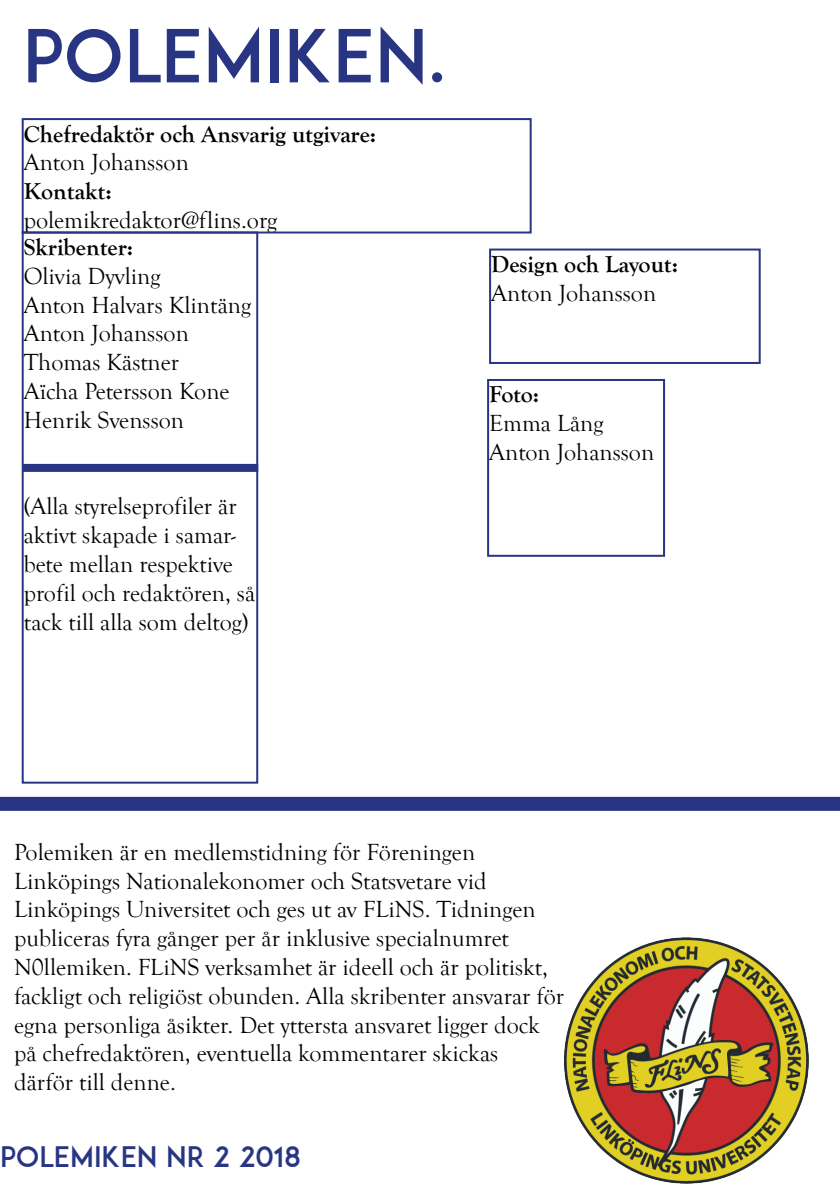
<style>
.page{position:relative;width:840px;height:1191px;background:#fff}
.page>*{position:absolute;margin:0;border:0;box-sizing:border-box;transform-origin:0 0}
.t1{font:72px "ADAM.CGPRO";color:#283583}
.t2{font:28px "ADAM.CGPRO";color:#283583}
.t3{font:24px/28.8px "Goudy Old Style T";color:#000}
.t4{font:700 24px "Goudy Old Style T";color:#000}
</style>
<div class="page">
<div style="left:22px;top:118px;width:509px;height:115px;border:2px solid #283583"></div>
<div style="left:22px;top:231px;width:236px;height:552px;border:2px solid #283583"></div>
<div style="left:489px;top:248px;width:271px;height:116px;border:2px solid #283583"></div>
<div style="left:487px;top:379px;width:177px;height:178px;border:2px solid #283583"></div>
<div style="left:0;top:797px;width:839px;height:14px;background:#283583"></div>
<img style="left:564px;top:937px;width:244px;height:247px">
<div style="left:23px;top:464px;width:235px;height:8px;background:#283583"></div>
<h1 class="t1" style="left:23px;top:12px;width:425px">POLEMIKEN.</h1>
<p class="t4" style="left:24px;top:120px;width:354px">Chefredaktör och Ansvarig utgivare:</p>
<p class="t3" style="left:24px;top:149px;width:166px">Anton Johansson</p>
<p class="t4" style="left:24px;top:178px;width:90px">Kontakt:</p>
<p class="t3" style="left:24px;top:206px;width:255px">polemikredaktor@flins.org</p>
<p class="t4" style="left:24px;top:234px;width:111px">Skribenter:</p>
<p class="t3" style="left:24px;top:262px;width:229px">Olivia Dyvling<br>Anton Halvars Klintäng<br>Anton Johansson<br>Thomas Kästner<br>Aïcha Petersson Kone<br>Henrik Svensson</p>
<p class="t3" style="left:24px;top:492px;width:233px">(Alla styrelseprofiler är aktivt skapade i samar&shy;bete mellan respektive profil och redaktören, så tack till alla som deltog)</p>
<p class="t4" style="left:491px;top:251px;width:188px">Design och Layout:</p>
<p class="t3" style="left:491px;top:279px;width:166px">Anton Johansson</p>
<p class="t4" style="left:489px;top:381px;width:52px">Foto:</p>
<p class="t3" style="left:489px;top:409px;width:166px">Emma Lång<br>Anton Johansson</p>
<p class="t3" style="left:14px;top:838px;width:551px">Polemiken är en medlemstidning för Föreningen Linköpings Nationalekonomer och Statsvetare vid Linköpings Universitet och ges ut av FLiNS. Tidningen publiceras fyra gånger per år inklusive specialnumret N0llemiken. FLiNS verksamhet är ideell och är politiskt, fackligt och religiöst obunden. Alla skribenter ansvarar för egna personliga åsikter. Det yttersta ansvaret ligger dock på chefredaktören, eventuella kommentarer skickas<br>därför till denne.</p>
<p class="t2" style="left:0;top:1140px;width:302px">POLEMIKEN NR 2 2018</p>
</div>
